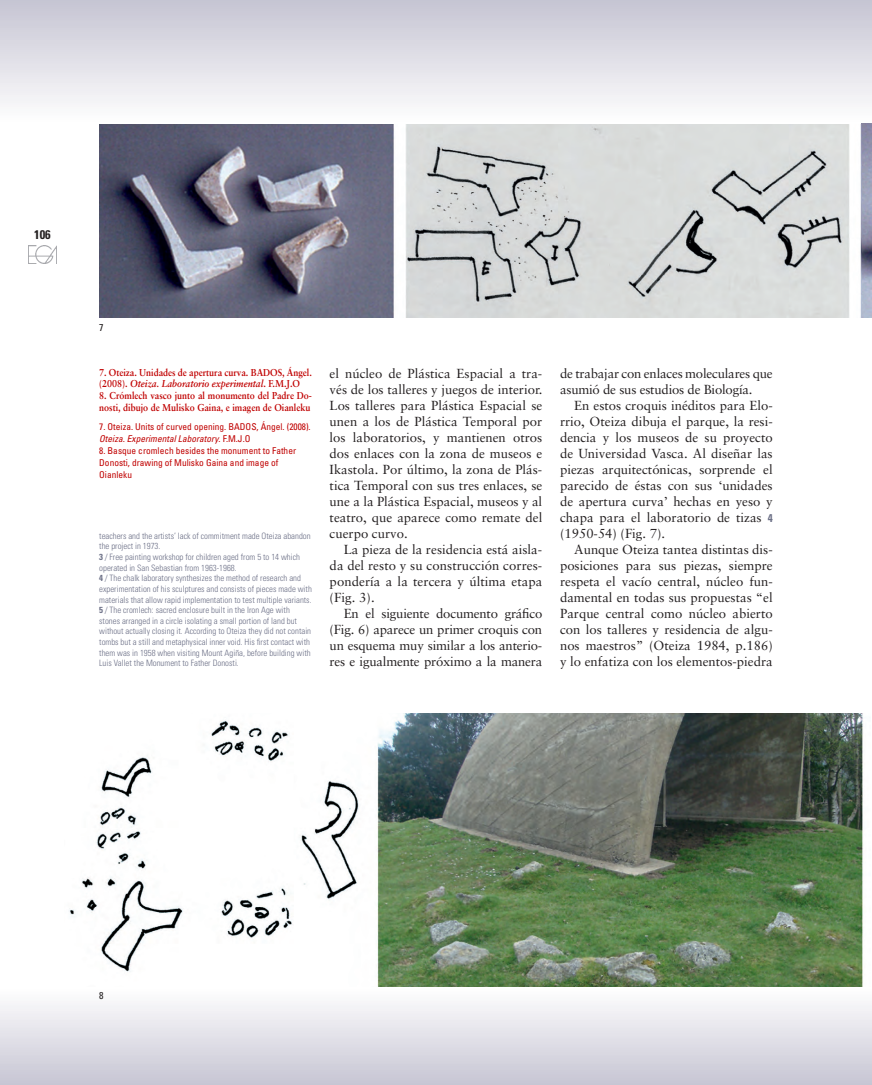
<style>
.page{position:relative;width:872px;height:1085px;background:#fff}
.page>*{position:absolute;margin:0;border:0;box-sizing:border-box;transform-origin:0 0}
.t1{font:13.12px/16px "Sabon";color:#231f20;text-align:justify}
.t2{font:700 condensed 12.5px "Univers";color:#231f20}
.t3{font:700 10px/11.9px "Sabon";color:#c00000;scale:.9 1}
.t4{font:condensed 10px "Univers";color:#231f20}
.t5{font:condensed 9.38px/11.9px "Univers";color:#c00000}
.t6{font:300 condensed 8.75px/10.6px "Univers";color:#6b6f86}
.s1{font-style:italic}
.s2{font-weight:700}
.s3{font-family:"Univers";font-weight:700;font-stretch:condensed;font-size:11.25px;color:#6b6f86}
</style>
<div class="page">
<img style="left:29px;top:246px;width:27px;height:17px">
<div style="left:0;top:986px;width:872px;height:98px;background:linear-gradient(to bottom,#fff,#c8c6d4)"></div>
<div style="left:0;top:0;width:872px;height:123px;background:linear-gradient(to bottom,#c5c4d3,#fefefe)"></div>
<img style="left:99px;top:124px;width:773px;height:193px">
<img style="left:69px;top:713px;width:794px;height:272px">
<p class="t2" style="left:34px;top:226px;width:18px">106</p>
<p class="t4" style="left:99px;top:321px;width:6px">7</p>
<p class="t3" style="left:99px;top:366px;width:238px">7. Oteiza. Unidades de apertura curva. BADOS, Ángel. (2008). <span class="s1">Oteiza. Laboratorio experimental</span>. F.M.J.O</p>
<p class="t3" style="left:99px;top:389px;width:238px">8. Crómlech vasco junto al monumento del Padre Do&shy;nosti, dibujo de Mulisko Gaina, e imagen de Oianleku</p>
<p class="t5" style="left:99px;top:421px;width:213px">7. Oteiza. Units of curved opening. BADOS, Ángel. (2008).<br><span class="s1">Oteiza. Experimental Laboratory</span>. F.M.J.O</p>
<p class="t5" style="left:99px;top:444px;width:198px">8. Basque cromlech besides the monument to Father<br>Donosti, drawing of Mulisko Gaina and image of<br>Oianleku</p>
<p class="t6" style="left:99px;top:530px;width:214px">teachers and the artists’ lack of commitment made Oteiza abandon the project in 1973.<br><span class="s2">3</span> / Free painting workshop for children aged from 5 to 14 which operated in San Sebastian from 1963-1968.<br><span class="s2">4</span> / The chalk laboratory synthesizes the method of research and experimentation of his sculptures and consists of pieces made with materials that allow rapid implementation to test multiple variants.<br><span class="s2">5</span> / The cromlech: sacred enclosure built in the Iron Age with stones arranged in a circle isolating a small portion of land but without actually closing it. According to Oteiza they did not contain tombs but a still and metaphysical inner void. His first contact with them was in 1958 when visiting Mount Agiña, before building with Luis Vallet the Monument to Father Donosti.</p>
<p class="t1" style="left:330px;top:365px;width:214px">el núcleo de Plástica Espacial a tra&shy;vés de los talleres y juegos de interior.<br>Los talleres para Plástica Espacial se unen a los de Plástica Temporal por los laboratorios, y mantienen otros dos enlaces con la zona de museos e Ikastola. Por último, la zona de Plás&shy;tica Temporal con sus tres enlaces, se une a la Plástica Espacial, museos y al teatro, que aparece como remate del cuerpo curvo.</p>
<p class="t1" style="left:330px;top:541px;width:214px;text-indent:14px">La pieza de la residencia está aisla&shy;da del resto y su construcción corres&shy;pondería a la tercera y última etapa (Fig. 3).</p>
<p class="t1" style="left:330px;top:605px;width:214px;text-indent:14px">En el siguiente documento gráfico (Fig. 6) aparece un primer croquis con un esquema muy similar a los anterio&shy;res e igualmente próximo a la manera</p>
<p class="t1" style="left:560px;top:365px;width:214px">de trabajar con enlaces moleculares que asumió de sus estudios de Biología.</p>
<p class="t1" style="left:560px;top:397px;width:214px;text-indent:14px">En estos croquis inéditos para Elo&shy;rrio, Oteiza dibuja el parque, la resi&shy;dencia y los museos de su proyecto de Universidad Vasca. Al diseñar las piezas arquitectónicas, sorprende el parecido de éstas con sus ‘unidades de apertura curva’ hechas en yeso y chapa para el laboratorio de tizas <span class="s3">4 </span>(1950-54) (Fig. 7).</p>
<p class="t1" style="left:560px;top:541px;width:214px;text-indent:14px">Aunque Oteiza tantea distintas dis&shy;posiciones para sus piezas, siempre respeta el vacío central, núcleo fun&shy;damental en todas sus propuestas “el Parque central como núcleo abierto con los talleres y residencia de algu&shy;nos maestros” (Oteiza 1984, p.186) y lo enfatiza con los elementos-piedra</p>
<p class="t4" style="left:99px;top:989px;width:6px">8</p>
</div>
